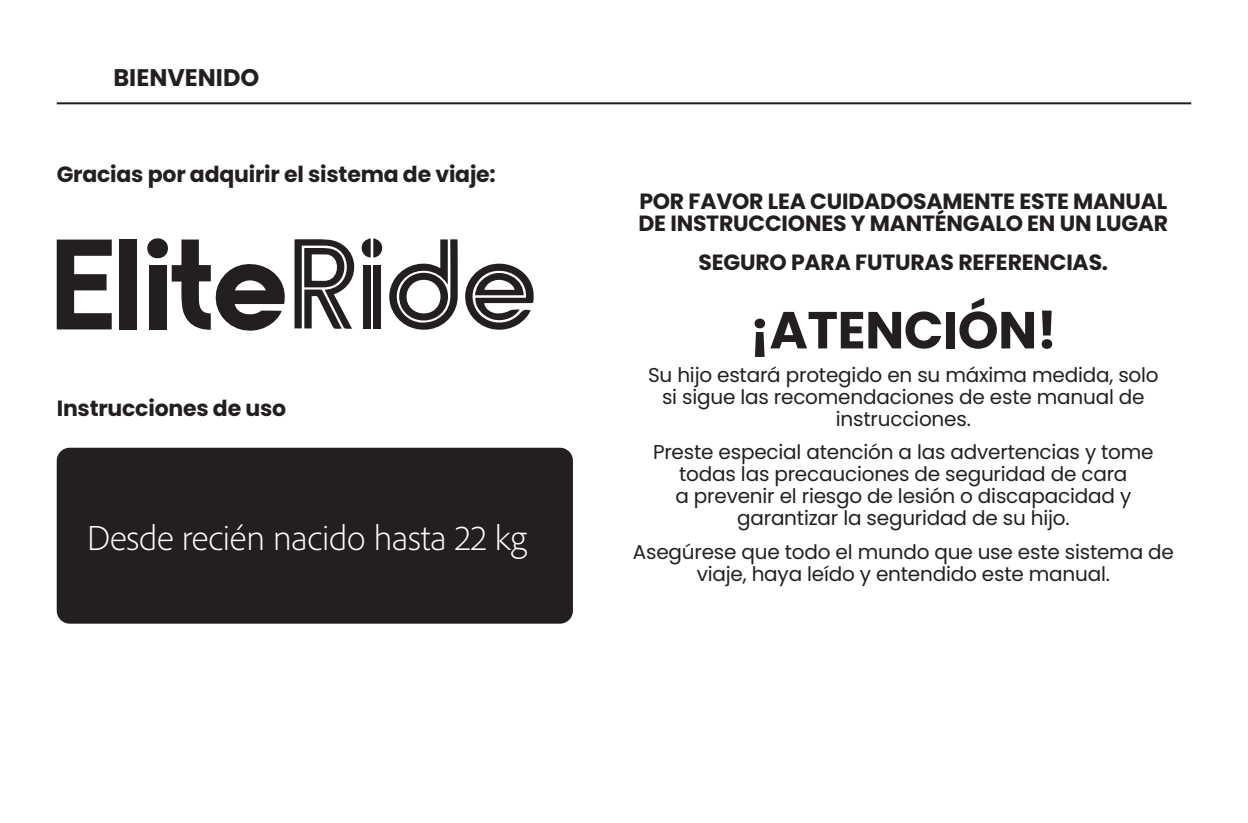
<style>
.page{position:relative;width:1248px;height:823px;background:#fff}
.page>*{position:absolute;margin:0;border:0;box-sizing:border-box;transform-origin:0 0}
.t1{font:700 52px "Poppins";letter-spacing:-.01em;color:#231f20}
.t2{font:300 36px "Adobe Clean";letter-spacing:-.005em;color:#fff}
.t3{font:700 24px "Poppins";color:#231f20}
.t4{font:700 22px/22px "Poppins";letter-spacing:-.01em;color:#231f20}
.t5{font:20px/22px "Poppins";letter-spacing:-.01em;color:#231f20;text-align:center}
</style>
<div class="page">
<hr style="left:57px;top:102px;width:1134px;height:2px;background:#231f20">
<div style="left:58px;top:448px;width:514px;height:174px;background:#231f20;border-radius:12px"></div>
<div style="left:57px;top:447px;width:516px;height:176px;border:2px solid #231f20;border-radius:12px"></div>
<svg style="left:57px;top:239px;width:55px;height:90px"></svg>
<svg style="left:172px;top:239px;width:113px;height:92px"></svg>
<div style="left:119px;top:239px;width:17px;height:90px;background:#231f20"></div>
<div style="left:149px;top:265px;width:17px;height:64px;background:#231f20"></div>
<div style="left:147px;top:238px;width:21px;height:20px;background:#231f20;border-radius:50%"></div>
<svg style="left:465px;top:263px;width:69px;height:67px"></svg>
<svg style="left:294px;top:238px;width:164px;height:92px"></svg>
<p class="t3" style="left:113px;top:64px;width:147px">BIENVENIDO</p>
<p class="t4" style="left:57px;top:163px;width:440px">Gracias por adquirir el sistema de viaje:</p>
<p class="t4" style="left:57px;top:397px;width:231px">Instrucciones de uso</p>
<p class="t2" style="left:87px;top:515px;width:441px">Desde recién nacido hasta 22 kg</p>
<p class="t4" style="left:638px;top:190px;width:531px">POR FAVOR LEA CUIDADOSAMENTE ESTE MANUAL<br>DE INSTRUCCIONES Y MANTÉNGALO EN UN LUGAR</p>
<p class="t4" style="left:698px;top:251px;width:411px">SEGURO PARA FUTURAS REFERENCIAS.</p>
<p class="t1" style="left:749px;top:300px;width:309px">¡ATENCIÓN!</p>
<p class="t5" style="left:648px;top:363px;width:512px">Su hijo estará protegido en su máxima medida, solo si sigue las recomendaciones de este manual de instrucciones.</p>
<p class="t5" style="left:653px;top:441px;width:502px">Preste especial atención a las advertencias y tome todas las precauciones de seguridad de cara<br>a prevenir el riesgo de lesión o discapacidad y garantizar la seguridad de su hijo.</p>
<p class="t5" style="left:632px;top:540px;width:542px">Asegúrese que todo el mundo que use este sistema de viaje, haya leído y entendido este manual.</p>
</div>
